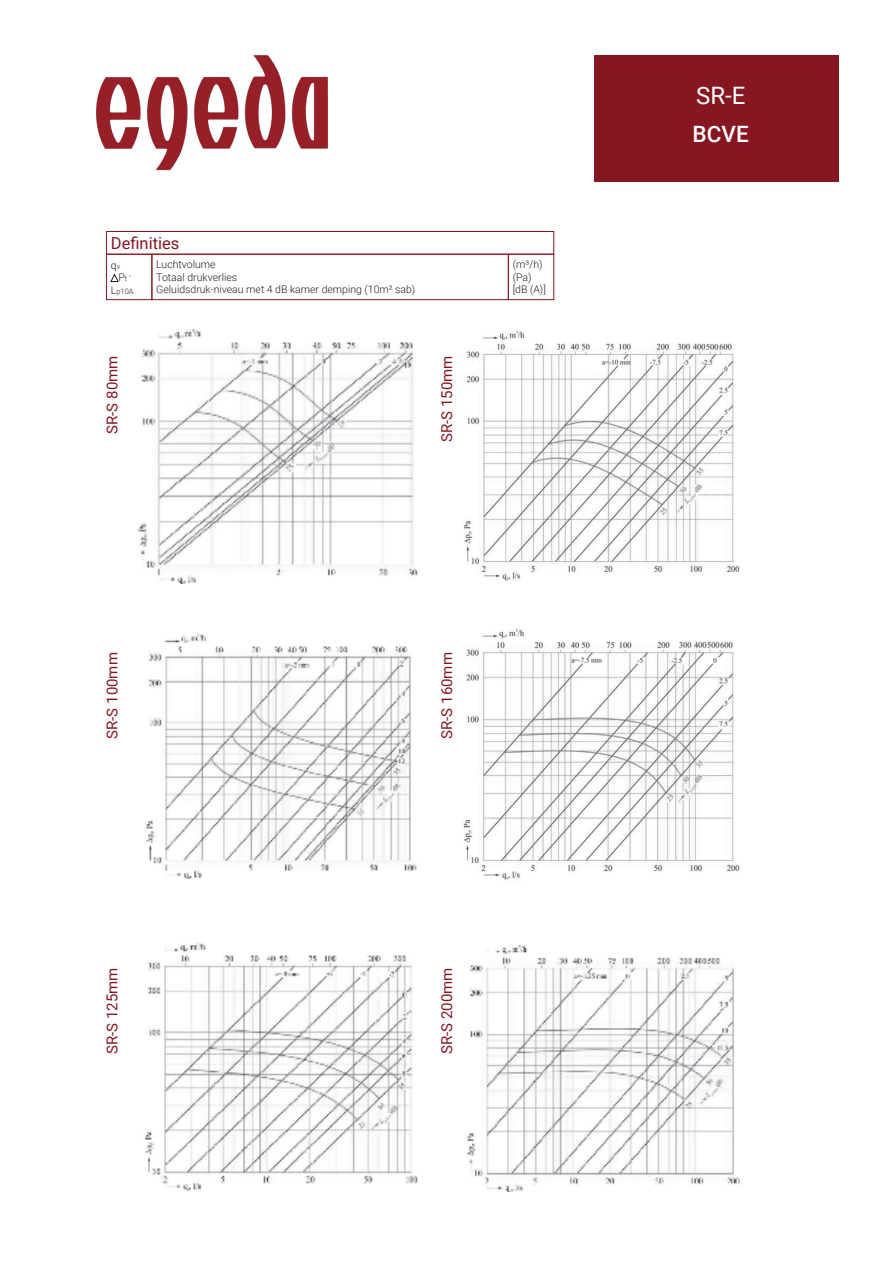
<style>
.page{position:relative;width:893px;height:1263px;background:#fff}
.page>*{position:absolute;margin:0;border:0;box-sizing:border-box;transform-origin:0 0}
.t1{font:24px "Roboto";color:#fff}
.t2{font:500 22.5px "Roboto";color:#fff}
.t3{font:16.5px "Roboto";color:#861620}
.t4{font:15px "Roboto";color:#861620}
.t5{font:300 10.5px "Roboto";color:#231f20}
.t6{font:300 7.5px "Roboto";color:#231f20}
.s1{font-size:7.5px}
.s2{font-size:10.5px}
</style>
<div class="page">
<img style="left:96px;top:55px;width:232px;height:116px">
<div style="left:594px;top:55px;width:245px;height:126px;background:#861620"></div>
<img style="left:138px;top:329px;width:280px;height:254px">
<img style="left:146px;top:633px;width:271px;height:245px">
<img style="left:145px;top:942px;width:273px;height:249px">
<img style="left:464px;top:330px;width:276px;height:251px">
<img style="left:463px;top:629px;width:277px;height:251px">
<img style="left:466px;top:945px;width:274px;height:246px">
<div style="left:152px;top:254px;width:356px;height:46px;border:1px solid #861620"></div>
<div style="left:106px;top:231px;width:448px;height:23px;border:1px solid #861620"></div>
<div style="left:106px;top:254px;width:46px;height:46px;border:1px solid #861620"></div>
<div style="left:508px;top:254px;width:46px;height:46px;border:1px solid #861620"></div>
<svg style="left:111px;top:274px;width:7px;height:8px"></svg>
<p class="t3" style="left:111px;top:232px;width:70px">Definities</p>
<p class="t5" style="left:111px;top:258px;width:11px">q<span class="s1">v</span></p>
<p class="t6" style="left:119px;top:273px;width:14px"><span class="s2">P</span>t ‘</p>
<p class="t6" style="left:111px;top:286px;width:24px"><span class="s2">L</span>p10A</p>
<p class="t5" style="left:156px;top:257px;width:61px">Luchtvolume</p>
<p class="t5" style="left:156px;top:270px;width:82px">Totaal drukverlies</p>
<p class="t5" style="left:156px;top:282px;width:261px">Geluidsdruk-niveau met 4 dB kamer demping (10m² sab)</p>
<p class="t4" style="left:102px;top:434px;width:80px;rotate:-90deg">SR-S 80mm</p>
<p class="t4" style="left:436px;top:442px;width:88px;rotate:-90deg">SR-S 150mm</p>
<p class="t5" style="left:513px;top:257px;width:31px">(m³/h)</p>
<p class="t5" style="left:513px;top:270px;width:20px">(Pa)</p>
<p class="t5" style="left:513px;top:282px;width:35px">[dB (A)]</p>
<p class="t4" style="left:102px;top:739px;width:88px;rotate:-90deg">SR-S 100mm</p>
<p class="t4" style="left:436px;top:739px;width:88px;rotate:-90deg">SR-S 160mm</p>
<p class="t4" style="left:102px;top:1054px;width:88px;rotate:-90deg">SR-S 125mm</p>
<p class="t4" style="left:436px;top:1054px;width:88px;rotate:-90deg">SR-S 200mm</p>
<p class="t1" style="left:696px;top:79px;width:51px">SR-E</p>
<p class="t2" style="left:693px;top:118px;width:58px">BCVE</p>
</div>
